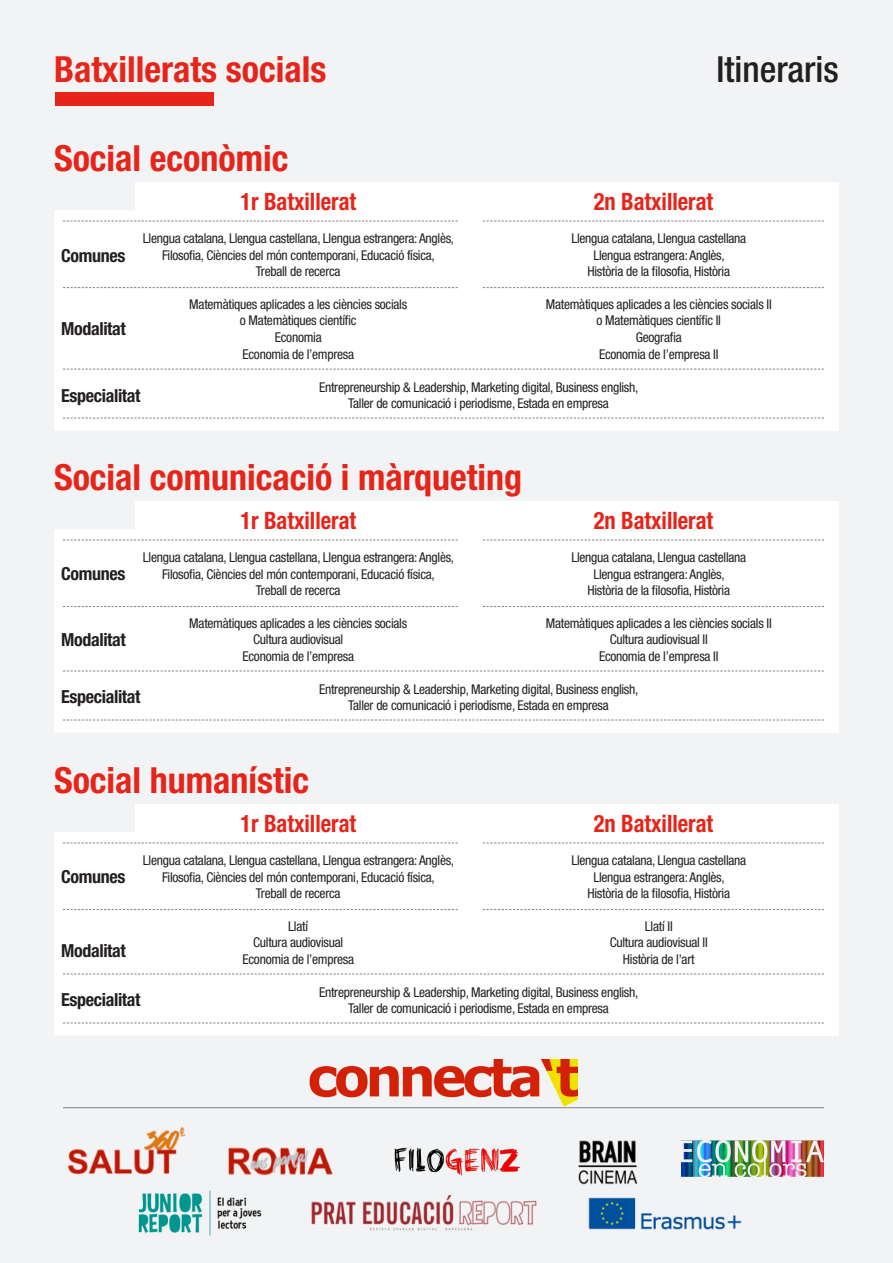
<style>
.page{position:relative;width:893px;height:1263px;background:#f2f3f4}
.page>*{position:absolute;margin:0;border:0;box-sizing:border-box;transform-origin:0 0}
.t1{font:700 condensed 36px "Helvetica Neue";color:#e72419}
.t2{font:500 condensed 36px "Helvetica Neue";color:#231f20}
.t3{font:700 condensed 24px "Helvetica Neue";color:#e72419;scale:.94 1}
.t4{font:700 condensed 18px "Helvetica Neue";letter-spacing:-.02em;color:#231f20}
.t5{font:condensed 13.5px/16.5px "Helvetica Neue";letter-spacing:-.02em;color:#231f20;text-align:center}
</style>
<div class="page">
<div style="left:56px;top:93px;width:158px;height:13px;background:#e72419"></div>
<div style="left:479px;top:182px;width:359px;height:249px;background:#fff"></div>
<div style="left:54px;top:211px;width:430px;height:219px;background:#fff"></div>
<div style="left:135px;top:182px;width:344px;height:201px;background:#fff"></div>
<svg style="left:63px;top:287px;width:395px;height:1px"></svg>
<svg style="left:63px;top:221px;width:395px;height:1px"></svg>
<svg style="left:63px;top:369px;width:761px;height:1px"></svg>
<svg style="left:483px;top:287px;width:341px;height:1px"></svg>
<svg style="left:483px;top:221px;width:341px;height:1px"></svg>
<svg style="left:63px;top:418px;width:761px;height:1px"></svg>
<div style="left:479px;top:501px;width:359px;height:231px;background:#fff"></div>
<div style="left:54px;top:530px;width:430px;height:202px;background:#fff"></div>
<div style="left:135px;top:501px;width:344px;height:184px;background:#fff"></div>
<svg style="left:63px;top:606px;width:395px;height:1px"></svg>
<svg style="left:63px;top:540px;width:395px;height:1px"></svg>
<svg style="left:63px;top:671px;width:761px;height:1px"></svg>
<svg style="left:483px;top:606px;width:341px;height:1px"></svg>
<svg style="left:483px;top:540px;width:341px;height:1px"></svg>
<svg style="left:63px;top:720px;width:761px;height:1px"></svg>
<div style="left:479px;top:804px;width:359px;height:231px;background:#fff"></div>
<div style="left:54px;top:833px;width:430px;height:202px;background:#fff"></div>
<div style="left:135px;top:804px;width:344px;height:184px;background:#fff"></div>
<svg style="left:63px;top:909px;width:395px;height:1px"></svg>
<svg style="left:63px;top:842px;width:395px;height:1px"></svg>
<svg style="left:63px;top:973px;width:761px;height:1px"></svg>
<svg style="left:483px;top:909px;width:341px;height:1px"></svg>
<svg style="left:483px;top:842px;width:341px;height:1px"></svg>
<svg style="left:63px;top:1023px;width:761px;height:1px"></svg>
<img style="left:310px;top:1059px;width:267px;height:47px">
<img style="left:228px;top:1147px;width:105px;height:29px">
<img style="left:67px;top:1127px;width:119px;height:48px">
<img style="left:394px;top:1147px;width:126px;height:29px">
<img style="left:578px;top:1140px;width:59px;height:45px">
<img style="left:311px;top:1195px;width:226px;height:36px">
<img style="left:588px;top:1197px;width:154px;height:33px">
<hr style="left:63px;top:1107px;width:761px;height:1px;background:#808285">
<img style="left:138px;top:1190px;width:124px;height:46px">
<img style="left:681px;top:1140px;width:143px;height:37px">
<p class="t1" style="left:54px;top:47px;width:274px">Batxillerats socials</p>
<p class="t2" style="left:716px;top:48px;width:124px">Itineraris</p>
<p class="t1" style="left:54px;top:137px;width:236px">Social econòmic</p>
<p class="t4" style="left:61px;top:244px;width:66px">Comunes</p>
<p class="t4" style="left:61px;top:318px;width:66px">Modalitat</p>
<p class="t3" style="left:240px;top:187px;width:125px">1r Batxillerat</p>
<p class="t5" style="left:143px;top:230px;width:313px">Llengua catalana, Llengua castellana, Llengua estrangera: Anglès,<br>Filosofia, Ciències del món contemporani, Educació física,</p>
<p class="t5" style="left:256px;top:263px;width:86px">Treball de recerca</p>
<p class="t5" style="left:189px;top:296px;width:220px">Matemàtiques aplicades a les ciències socials o Matemàtiques científic</p>
<p class="t5" style="left:242px;top:329px;width:113px">Economia<br>Economia de l’empresa</p>
<p class="t3" style="left:594px;top:187px;width:129px">2n Batxillerat</p>
<p class="t5" style="left:571px;top:230px;width:176px">Llengua catalana, Llengua castellana<br>Llengua estrangera: Anglès,</p>
<p class="t5" style="left:587px;top:263px;width:144px">Història de la filosofia, Història</p>
<p class="t5" style="left:546px;top:296px;width:227px">Matemàtiques aplicades a les ciències socials II o Matemàtiques científic II</p>
<p class="t5" style="left:636px;top:329px;width:47px">Geografia</p>
<p class="t5" style="left:599px;top:345px;width:121px">Economia de l’empresa II</p>
<p class="t4" style="left:61px;top:384px;width:81px">Especialitat</p>
<p class="t5" style="left:319px;top:378px;width:321px">Entrepreneurship &amp; Leadership, Marketing digital, Business english,<br>Taller de comunicació i periodisme, Estada en empresa</p>
<p class="t1" style="left:54px;top:456px;width:470px">Social comunicació i màrqueting</p>
<p class="t4" style="left:61px;top:563px;width:66px">Comunes</p>
<p class="t4" style="left:61px;top:629px;width:66px">Modalitat</p>
<p class="t3" style="left:240px;top:506px;width:125px">1r Batxillerat</p>
<p class="t5" style="left:143px;top:549px;width:313px">Llengua catalana, Llengua castellana, Llengua estrangera: Anglès,<br>Filosofia, Ciències del món contemporani, Educació física,</p>
<p class="t5" style="left:256px;top:582px;width:86px">Treball de recerca</p>
<p class="t5" style="left:189px;top:615px;width:220px">Matemàtiques aplicades a les ciències socials</p>
<p class="t5" style="left:253px;top:631px;width:92px">Cultura audiovisual</p>
<p class="t5" style="left:242px;top:648px;width:113px">Economia de l’empresa</p>
<p class="t3" style="left:594px;top:506px;width:129px">2n Batxillerat</p>
<p class="t5" style="left:571px;top:549px;width:176px">Llengua catalana, Llengua castellana<br>Llengua estrangera: Anglès,</p>
<p class="t5" style="left:587px;top:582px;width:144px">Història de la filosofia, Història</p>
<p class="t5" style="left:546px;top:615px;width:227px">Matemàtiques aplicades a les ciències socials II</p>
<p class="t5" style="left:610px;top:631px;width:100px">Cultura audiovisual II</p>
<p class="t5" style="left:599px;top:648px;width:121px">Economia de l’empresa II</p>
<p class="t4" style="left:61px;top:686px;width:81px">Especialitat</p>
<p class="t5" style="left:319px;top:680px;width:321px">Entrepreneurship &amp; Leadership, Marketing digital, Business english,<br>Taller de comunicació i periodisme, Estada en empresa</p>
<p class="t1" style="left:54px;top:759px;width:257px">Social humanístic</p>
<p class="t4" style="left:61px;top:866px;width:66px">Comunes</p>
<p class="t3" style="left:240px;top:809px;width:125px">1r Batxillerat</p>
<p class="t5" style="left:143px;top:852px;width:313px">Llengua catalana, Llengua castellana, Llengua estrangera: Anglès,<br>Filosofia, Ciències del món contemporani, Educació física,</p>
<p class="t5" style="left:256px;top:885px;width:86px">Treball de recerca</p>
<p class="t3" style="left:594px;top:809px;width:129px">2n Batxillerat</p>
<p class="t5" style="left:571px;top:852px;width:176px">Llengua catalana, Llengua castellana<br>Llengua estrangera: Anglès,</p>
<p class="t5" style="left:587px;top:885px;width:144px">Història de la filosofia, Història</p>
<p class="t4" style="left:61px;top:940px;width:66px">Modalitat</p>
<p class="t4" style="left:61px;top:989px;width:81px">Especialitat</p>
<p class="t5" style="left:288px;top:918px;width:22px">Llatí</p>
<p class="t5" style="left:253px;top:934px;width:92px">Cultura audiovisual</p>
<p class="t5" style="left:242px;top:951px;width:113px">Economia de l’empresa</p>
<p class="t5" style="left:645px;top:918px;width:29px">Llatí II</p>
<p class="t5" style="left:610px;top:934px;width:100px">Cultura audiovisual II</p>
<p class="t5" style="left:623px;top:951px;width:73px">Història de l’art</p>
<p class="t5" style="left:319px;top:983px;width:321px">Entrepreneurship &amp; Leadership, Marketing digital, Business english,<br>Taller de comunicació i periodisme, Estada en empresa</p>
</div>
